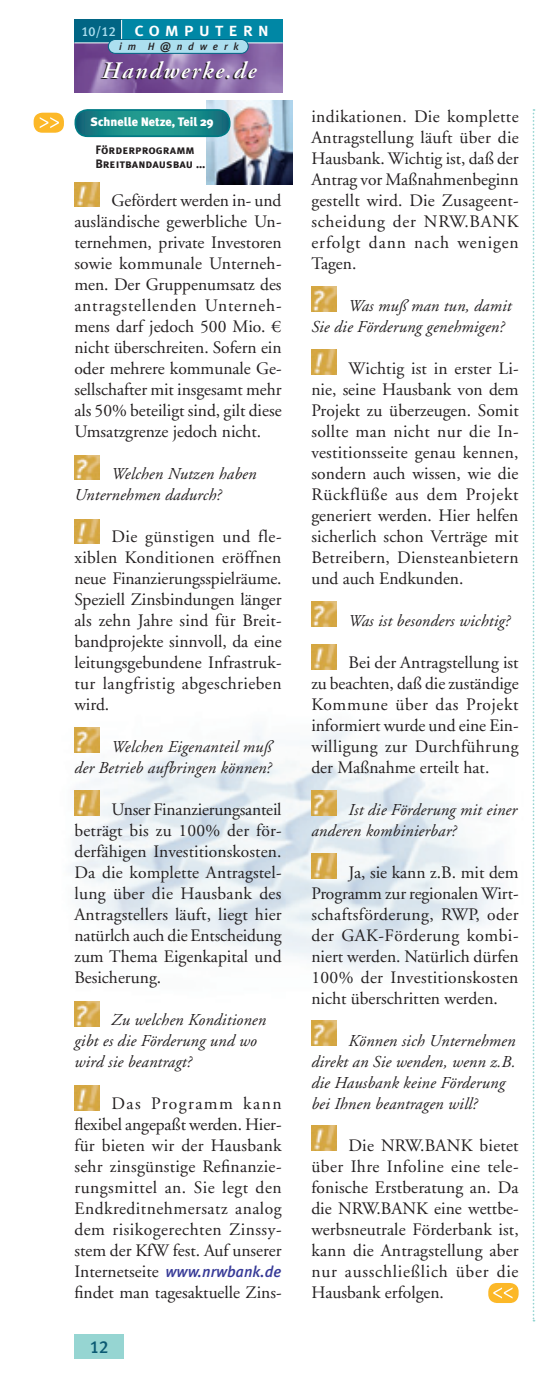
<style>
.page{position:relative;width:541px;height:1389px;background:#fff}
.page>*{position:absolute;margin:0;border:0;box-sizing:border-box;transform-origin:0 0}
.t1{font:italic 600 23.62px "Adobe Garamond LT";letter-spacing:.08em;color:#fff}
.t2{font:19.25px "Meta Plus Medium Caps";letter-spacing:.25em;color:#fff}
._3_Fließtext{font:17.5px/21px "Adobe Garamond LT";color:#231f20;text-align:justify}
.t3{font:17.5px "Meta Plus Medium Caps";color:#0b5a73}
._2_Autor_nach_Einlei{font:italic 16.62px/21px "Adobe Garamond LT";letter-spacing:.01em;color:#231f20}
._3_Fließtext-2{font:italic 500 15.75px "Meta Plus";color:#373a97}
.t4{font:13.12px "Meta Plus Medium Caps";color:#acdfef}
.t5{font:12.25px/14.7px "Meta Plus Bold Caps";color:#231f20}
.t6{font:900 12.25px "Meta Plus";color:#fff}
.t7{font:italic 500 10.5px "Meta Plus";letter-spacing:.55em;color:#231f20}
.s1{font-size:13.65px}
.s2{font-family:"Adobe Garamond LT";font-weight:400;font-style:normal;font-size:17.5px;color:#231f20}
</style>
<div class="page">
<div style="left:74px;top:1334px;width:50px;height:25px;background:#96d5d2"></div>
<img style="left:74px;top:43px;width:209px;height:49px">
<div style="left:121px;top:20px;width:162px;height:23px;background:#0087a5"></div>
<div style="left:74px;top:20px;width:48px;height:23px;background:#016584"></div>
<svg style="left:121px;top:20px;width:1px;height:19px"></svg>
<hr style="left:74px;top:42px;width:209px;height:1px;background:#fff">
<div style="left:108px;top:39px;width:140px;height:14px;background:#acdfef;border-radius:7px"></div>
<div style="left:108px;top:39px;width:141px;height:15px;border:1px solid #016584;border-radius:7px"></div>
<img style="left:206px;top:101px;width:87px;height:84px">
<img style="left:72px;top:725px;width:428px;height:284px">
<div style="left:488px;top:1283px;width:30px;height:20px;background:#fcb828;border-radius:9px"></div>
<svg style="left:493px;top:1287px;width:19px;height:12px"></svg>
<svg style="left:532px;top:109px;width:2px;height:1213px"></svg>
<svg style="left:77px;top:110px;width:153px;height:26px;background:#1d8b89"></svg>
<div style="left:74px;top:109px;width:156px;height:28px;border:2px solid #007a84;border-radius:12px"></div>
<div style="left:34px;top:113px;width:30px;height:20px;background:#fcb828;border-radius:9px"></div>
<svg style="left:40px;top:117px;width:19px;height:11px"></svg>
<img style="left:311px;top:791px;width:25px;height:25px">
<img style="left:311px;top:644px;width:25px;height:25px">
<img style="left:311px;top:601px;width:25px;height:25px">
<img style="left:311px;top:349px;width:25px;height:25px">
<img style="left:311px;top:286px;width:25px;height:25px">
<img style="left:74px;top:1086px;width:25px;height:24px">
<img style="left:74px;top:1002px;width:25px;height:24px">
<img style="left:74px;top:791px;width:25px;height:25px">
<img style="left:74px;top:728px;width:25px;height:25px">
<img style="left:74px;top:519px;width:25px;height:25px">
<img style="left:74px;top:455px;width:25px;height:25px">
<img style="left:74px;top:182px;width:25px;height:25px">
<img style="left:311px;top:1126px;width:25px;height:24px">
<img style="left:311px;top:853px;width:25px;height:25px">
<img style="left:311px;top:1021px;width:25px;height:25px">
<p class="t2" style="left:134px;top:18px;width:136px">computern</p>
<h1 class="t1" style="left:102px;top:57px;width:156px">Handwerke.de</h1>
<p class="t4" style="left:81px;top:24px;width:36px">10/12</p>
<p class="t7" style="left:119px;top:40px;width:121px">im H<span class="s1">@</span> ndwerk</p>
<p class="t6" style="left:91px;top:115px;width:124px">Schnelle Netze, Teil 29</p>
<p class="t5" style="left:95px;top:142px;width:111px">Förderprogramm<br>Breitbandausbau …</p>
<p class="_3_Fließtext" style="left:74px;top:190px;width:209px;text-indent:37px">Gefördert werden in- und ausländische gewerbliche Un&shy;ternehmen, private Investoren sowie kommunale Unterneh&shy;men. Der Gruppenumsatz des antragstellenden Unterneh&shy;mens darf jedoch 500 Mio. € nicht überschreiten. Sofern ein oder mehrere kommunale Ge&shy;sellschafter mit insgesamt mehr als 50% beteiligt sind, gilt diese Umsatzgrenze jedoch nicht.</p>
<p class="_2_Autor_nach_Einlei" style="left:74px;top:464px;width:184px;text-indent:37px">Welchen Nutzen haben<br>Unternehmen dadurch?</p>
<p class="_3_Fließtext" style="left:74px;top:526px;width:209px;text-indent:37px">Die günstigen und fle&shy;xiblen Konditionen eröffnen neue Finanzierungsspielräume.<br>Speziell Zinsbindungen länger als zehn Jahre sind für Breit&shy;bandprojekte sinnvoll, da eine leitungsgebundene Infrastruk&shy;tur langfristig abgeschrieben wird.</p>
<p class="_2_Autor_nach_Einlei" style="left:74px;top:737px;width:199px;text-align:right">Welchen Eigenanteil muß<br>der Betrieb aufbringen können?</p>
<p class="_3_Fließtext" style="left:74px;top:799px;width:209px;text-indent:37px">Unser Finanzierungsanteil beträgt bis zu 100% der för&shy;derfähigen Investitionskosten.<br>Da die komplette Antragstel&shy;lung über die Hausbank des Antragstellers läuft, liegt hier natürlch auch die Entscheidung zum Thema Eigenkapital und Besicherung.</p>
<p class="_2_Autor_nach_Einlei" style="left:74px;top:1010px;width:193px;text-indent:37px">Zu welchen Konditionen gibt es die Förderung und wo wird sie beantragt?</p>
<p class="_3_Fließtext" style="left:74px;top:1093px;width:209px;text-indent:37px">Das Programm kann flexibel angepaßt werden. Hier&shy;für bieten wir der Hausbank sehr zinsgünstige Refinanzie&shy;rungsmittel an. Sie legt den Endkreditnehmersatz analog dem risikogerechten Zinssy&shy;stem der KfW fest. Auf unserer</p>
<p class="_3_Fließtext-2" style="left:74px;top:1263px;width:209px"><span class="s2">Internetseite</span> www.nrwbank.de</p>
<p class="_3_Fließtext" style="left:74px;top:1282px;width:207px">findet man tagesaktuelle Zins-</p>
<p class="t3" style="left:90px;top:1337px;width:20px">12</p>
<p class="_3_Fließtext" style="left:311px;top:106px;width:209px">indikationen. Die komplette Antragstellung läuft über die Hausbank. Wichtig ist, daß der Antrag vor Maßnahmenbeginn gestellt wird. Die Zusageent&shy;scheidung der NRW.BANK erfolgt dann nach wenigen Tagen.</p>
<p class="_2_Autor_nach_Einlei" style="left:311px;top:295px;width:202px;text-indent:37px">Was muß man tun, damit<br>Sie die Förderung genehmigen?</p>
<p class="_3_Fließtext" style="left:311px;top:358px;width:209px;text-indent:37px">Wichtig ist in erster Li&shy;nie, seine Hausbank von dem Projekt zu überzeugen. Somit sollte man nicht nur die In&shy;vestitionsseite genau kennen, sondern auch wissen, wie die Rückflüße aus dem Projekt generiert werden. Hier helfen sicherlich schon Verträge mit Betreibern, Diensteanbietern und auch Endkunden.</p>
<p class="_2_Autor_nach_Einlei" style="left:348px;top:610px;width:163px">Was ist besonders wichtig?</p>
<p class="_3_Fließtext" style="left:311px;top:652px;width:209px;text-indent:37px">Bei der Antragstellung ist zu beachten, daß die zuständige Kommune über das Projekt informiert wurde und eine Ein&shy;willigung zur Durchführung der Maßnahme erteilt hat.</p>
<p class="_2_Autor_nach_Einlei" style="left:311px;top:799px;width:207px;text-indent:37px">Ist die Förderung mit einer anderen kombinierbar?</p>
<p class="_3_Fließtext" style="left:311px;top:862px;width:209px;text-indent:37px">Ja, sie kann z.B. mit dem Programm zur regionalen Wirt&shy;schaftsförderung, RWP, oder der GAK-Förderung kombi&shy;niert werden. Natürlich dürfen 100% der Investitionskosten nicht überschritten werden.</p>
<p class="_2_Autor_nach_Einlei" style="left:311px;top:1030px;width:206px;text-indent:37px">Können sich Unternehmen direkt an Sie wenden, wenn z.B. die Hausbank keine Förderung bei Ihnen beantragen will?</p>
<p class="_3_Fließtext" style="left:311px;top:1135px;width:209px;text-indent:37px">Die NRW.BANK bietet über Ihre Infoline eine tele&shy;fonische Erstberatung an. Da die NRW.BANK eine wettbe&shy;werbsneutrale Förderbank ist, kann die Antragstellung aber nur ausschließlich über die Hausbank erfolgen.</p>
</div>
